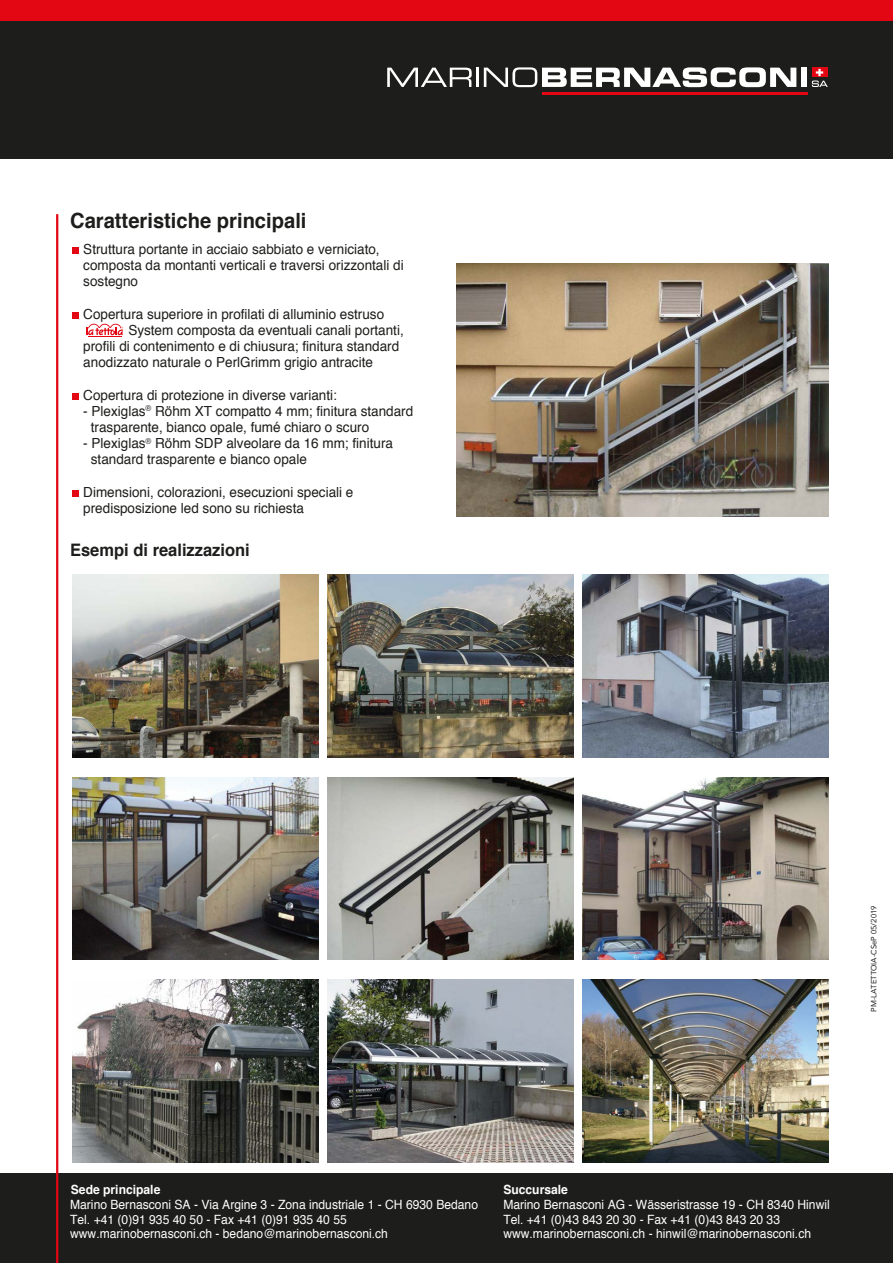
<style>
.page{position:relative;width:893px;height:1263px;background:#fff}
.page>*{position:absolute;margin:0;border:0;box-sizing:border-box;transform-origin:0 0}
.t1{font:700 21px "Helvetica";color:#1d1d1b;scale:.96 1}
.t2{font:700 17.25px "Helvetica";color:#1d1d1b;scale:.96 1}
.t3{font:13.95px/16.2px "Helvetica";color:#1d1d1b}
.t4{font:12.75px/14.5px "Helvetica";color:#fff;scale:.95 1}
.t5{font:700 12.75px "Helvetica";color:#fff;scale:.95 1}
.t6{font:7.65px "Avenir";color:#1d1d1b}
</style>
<div class="page">
<div style="left:0;top:1174px;width:893px;height:89px;background:#1d1d1b"></div>
<div style="left:0;top:0;width:893px;height:21px;background:#e30613"></div>
<div style="left:0;top:21px;width:893px;height:137px;background:#1d1d1b"></div>
<hr style="left:56px;top:214px;width:2px;height:1049px;background:#e30613">
<svg style="left:387px;top:68px;width:85px;height:19px"></svg>
<hr style="left:476px;top:68px;width:3px;height:19px;background:#fff">
<svg style="left:484px;top:67px;width:312px;height:20px"></svg>
<div style="left:801px;top:68px;width:6px;height:19px;background:#fff"></div>
<hr style="left:542px;top:92px;width:265px;height:2px;background:#e30613">
<svg style="left:812px;top:68px;width:15px;height:1px"></svg>
<svg style="left:812px;top:69px;width:16px;height:18px"></svg>
<div style="left:72px;top:248px;width:7px;height:6px;background:#e30613"></div>
<div style="left:72px;top:313px;width:7px;height:6px;background:#e30613"></div>
<div style="left:72px;top:394px;width:7px;height:6px;background:#e30613"></div>
<div style="left:72px;top:490px;width:7px;height:6px;background:#e30613"></div>
<svg style="left:86px;top:324px;width:37px;height:13px"></svg>
<img style="left:456px;top:263px;width:372px;height:253px">
<img style="left:72px;top:777px;width:246px;height:183px">
<img style="left:327px;top:777px;width:246px;height:183px">
<img style="left:582px;top:777px;width:246px;height:183px">
<img style="left:72px;top:575px;width:246px;height:182px">
<img style="left:327px;top:575px;width:246px;height:182px">
<img style="left:582px;top:575px;width:246px;height:182px">
<img style="left:72px;top:979px;width:246px;height:183px">
<img style="left:327px;top:979px;width:246px;height:183px">
<img style="left:582px;top:979px;width:246px;height:183px">
<h1 class="t1" style="left:70px;top:203px;width:248px">Caratteristiche principali</h1>
<p class="t3" style="left:83px;top:241px;width:322px">Struttura portante in acciaio sabbiato e verniciato, composta da montanti verticali e traversi orizzontali di sostegno</p>
<p class="t3" style="left:83px;top:306px;width:302px">Copertura superiore in profilati di alluminio estruso</p>
<p class="t3" style="left:128px;top:322px;width:277px">System composta da eventuali canali portanti,</p>
<p class="t3" style="left:83px;top:338px;width:317px">profili di contenimento e di chiusura; finitura standard</p>
<p class="t3" style="left:83px;top:355px;width:291px">anodizzato naturale o PerlGrimm grigio antracite</p>
<p class="t3" style="left:83px;top:387px;width:255px">Copertura di protezione in diverse varianti:</p>
<p class="t3" style="left:91px;top:403px;width:324px;text-indent:-7px">- Plexiglas<sup>®</sup> Röhm XT compatto 4 mm; finitura standard trasparente, bianco opale, fumé chiaro o scuro</p>
<p class="t3" style="left:91px;top:436px;width:304px;text-indent:-8px">- Plexiglas<sup>®</sup> Röhm SDP alveolare da 16 mm; finitura standard trasparente e bianco opale</p>
<p class="t3" style="left:83px;top:484px;width:272px">Dimensioni, colorazioni, esecuzioni speciali e predisposizione led sono su richiesta</p>
<p class="t2" style="left:70px;top:535px;width:189px">Esempi di realizzazioni</p>
<p class="t6" style="left:868px;top:1012px;width:108px;rotate:-90deg">PM-LATETTOIA-CSeP 05/2019</p>
<p class="t5" style="left:71px;top:1179px;width:96px">Sede principale</p>
<p class="t5" style="left:503px;top:1179px;width:70px">Succursale</p>
<p class="t4" style="left:503px;top:1198px;width:345px">Marino Bernasconi AG - Wässeristrasse 19 - CH 8340 Hinwil<br>Tel. +41 (0)43 843 20 30 - Fax +41 (0)43 843 20 33 www.marinobernasconi.ch - hinwil@marinobernasconi.ch</p>
<p class="t4" style="left:70px;top:1198px;width:431px">Marino Bernasconi SA - Via Argine 3 - Zona industriale 1 - CH 6930 Bedano<br>Tel. +41 (0)91 935 40 50 - Fax +41 (0)91 935 40 55 www.marinobernasconi.ch - bedano@marinobernasconi.ch</p>
</div>
